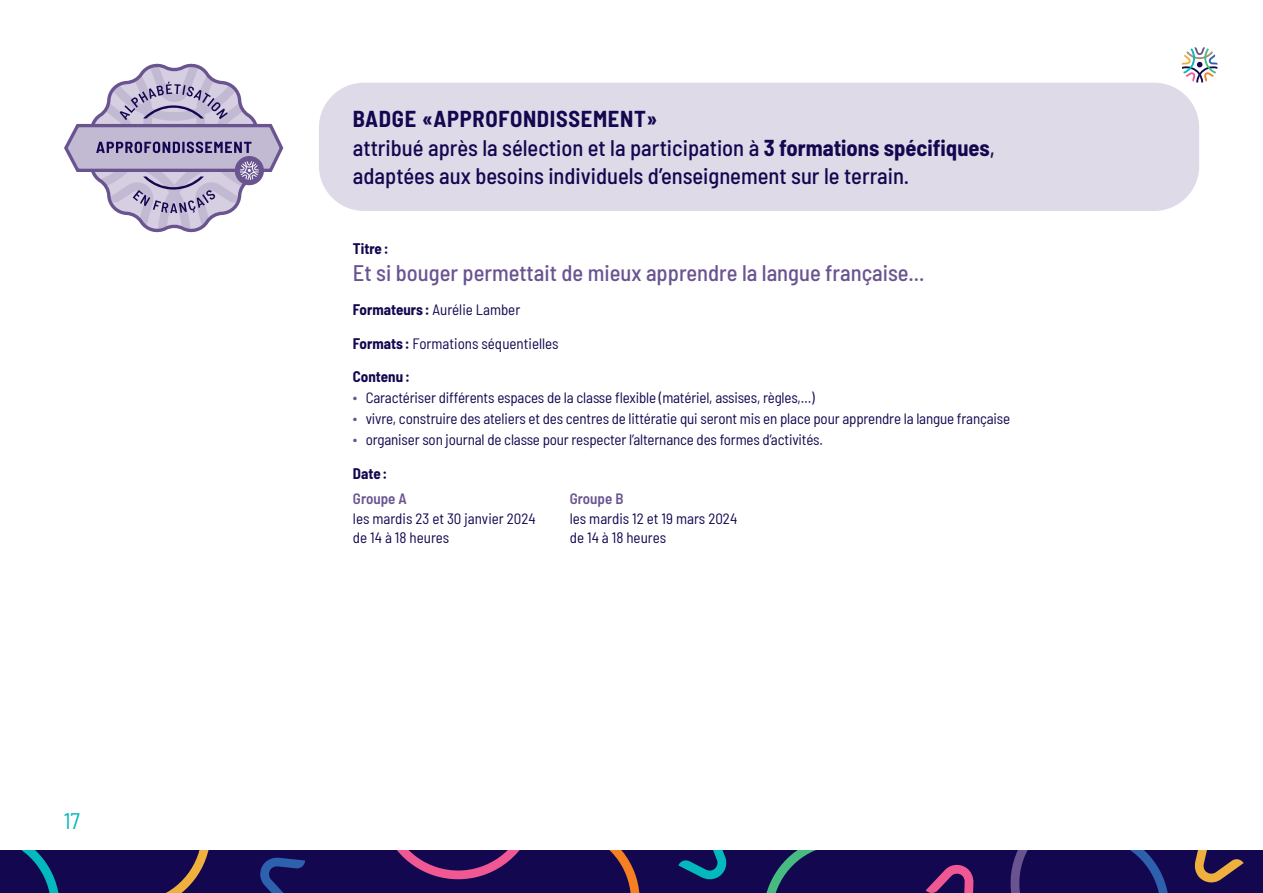
<style>
.page{position:relative;width:1263px;height:893px;background:#fff}
.page>*{position:absolute;margin:0;border:0;box-sizing:border-box;transform-origin:0 0}
.t1{font:500 semi-condensed 22.5px/28.5px "Barlow";color:#130850}
.t2{font:500 semi-condensed 22.5px "Barlow";color:#6a5490}
.t3{font:700 semi-condensed 22.5px "Barlow";letter-spacing:.03em;color:#130850}
.t4{font:semi-condensed 22.5px "Barlow";color:#03b9bd}
.t5{font:semi-condensed 15px/19.5px "Barlow";letter-spacing:-.01em;color:#130850}
.t6{font:700 semi-condensed 15px "Barlow";color:#130850}
.t7{font:600 semi-condensed 15px "Barlow";color:#6a5490}
.s1{font-weight:700}
.s2{color:#6a5490}
</style>
<div class="page">
<div style="left:0;top:850px;width:1263px;height:43px;background:#130850"></div>
<svg style="left:1194px;top:850px;width:50px;height:33px"></svg>
<svg style="left:678px;top:850px;width:49px;height:30px"></svg>
<svg style="left:260px;top:857px;width:45px;height:36px"></svg>
<svg style="left:926px;top:864px;width:47px;height:29px"></svg>
<svg style="left:766px;top:850px;width:50px;height:43px"></svg>
<svg style="left:166px;top:850px;width:43px;height:43px"></svg>
<svg style="left:397px;top:850px;width:123px;height:30px"></svg>
<svg style="left:1010px;top:850px;width:18px;height:43px"></svg>
<svg style="left:21px;top:850px;width:38px;height:43px"></svg>
<svg style="left:1130px;top:850px;width:38px;height:43px"></svg>
<svg style="left:609px;top:850px;width:31px;height:43px"></svg>
<svg style="left:1182px;top:47px;width:36px;height:36px"></svg>
<svg style="left:64px;top:63px;width:220px;height:170px"></svg>
<div style="left:319px;top:83px;width:880px;height:128px;background:#dfdae8;border-radius:45px"></div>
<h1 class="t4" style="left:64px;top:805px;width:18px">17</h1>
<p class="t3" style="left:353px;top:103px;width:306px">BADGE «APPROFONDISSEMENT»</p>
<p class="t1" style="left:353px;top:132px;width:643px">attribué après la sélection et la participation à <span class="s1">3 formations spécifiques</span>, adaptées aux besoins individuels d’enseignement sur le terrain.</p>
<p class="t6" style="left:353px;top:237px;width:37px">Titre :</p>
<p class="t2" style="left:353px;top:257px;width:573px">Et si bouger permettait de mieux apprendre la langue française...</p>
<p class="t5" style="left:353px;top:298px;width:169px"><span class="s1">Formateurs :</span> Aurélie Lamber</p>
<p class="t5" style="left:353px;top:332px;width:207px"><span class="s1">Formats :</span> Formations séquentielles</p>
<p class="t6" style="left:353px;top:366px;width:58px">Contenu :</p>
<p class="t5" style="left:353px;top:387px;width:463px"><span class="s2">∙</span> Caractériser différents espaces de la classe flexible (matériel, assises, règles,…)</p>
<p class="t5" style="left:353px;top:408px;width:659px"><span class="s2">∙</span> vivre, construire des ateliers et des centres de littératie qui seront mis en place pour apprendre la langue française</p>
<p class="t5" style="left:353px;top:429px;width:471px"><span class="s2">∙</span> organiser son journal de classe pour respecter l’alternance des formes d’activités.</p>
<p class="t6" style="left:353px;top:463px;width:36px">Date :</p>
<p class="t7" style="left:353px;top:488px;width:55px">Groupe A</p>
<p class="t5" style="left:353px;top:507px;width:184px">les mardis 23 et 30 janvier 2024 de 14 à 18 heures</p>
<p class="t7" style="left:570px;top:488px;width:55px">Groupe B</p>
<p class="t5" style="left:570px;top:507px;width:169px">les mardis 12 et 19 mars 2024 de 14 à 18 heures</p>
</div>
